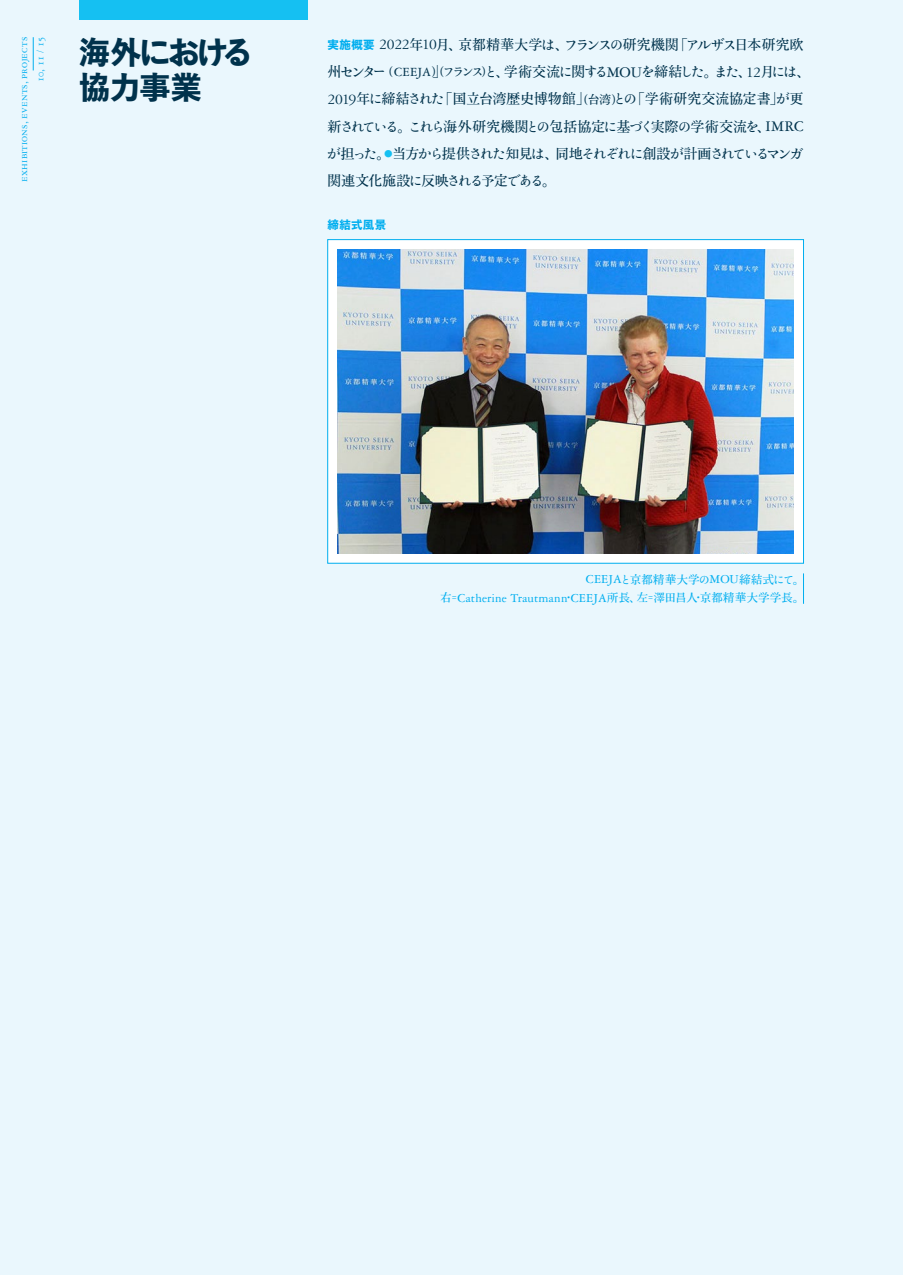
<style>
.page{position:relative;width:903px;height:1275px;background:#eaf7fd}
.page>*{position:absolute;margin:0;border:0;box-sizing:border-box;transform-origin:0 0}
.t1{font:800 30.97px "Yu Go Sh Kana";color:#00324c}
.t2{font:800 30.97px "Yu Go Std N";color:#00324c}
.t3{font:14.17px/27.3px "OT NIS SMS4 N";letter-spacing:-.105em;color:#00324c}
.t4{font:12.95px "Garamond 3 LT Std";letter-spacing:.01em;color:#00aeef}
.t5{font:11.72px "OT NIS SMS4 N";letter-spacing:-.015em;color:#00aeef}
.t6{font:800 11.38px "Yu Go Std N";letter-spacing:.04em;color:#00aeef}
.t7{font:10.85px/16.4px "Garamond 3 LT Std";letter-spacing:.02em;color:#00aeef;text-align:right}
.s1{font-family:"Yu Go Std N"}
.s2{font-family:"Yu Go Std N";font-weight:800;font-size:11.38px;color:#00aeef}
.s3{font-family:"Garamond 3 LT Std";font-size:15.75px}
.s4{font-family:"Ryumin Pr 6 N";font-weight:300}
.s5{font-size:12.08px}
.s6{font-family:"Garamond 3 LT Std";font-size:13.3px}
.s7{font-family:"Garamond 3 LT Std";font-size:12.95px}
.s8{font-family:"OT NIS SMS4 N";font-size:11.72px}
.s9{font-family:"Ryumin Pr 6 N";font-weight:300;font-size:11.72px}
</style>
<div class="page">
<div style="left:79px;top:0;width:229px;height:20px;background:#15c0f2"></div>
<div style="left:327px;top:239px;width:477px;height:324px;background:#fff;border:1px solid #00aeef"></div>
<img style="left:337px;top:249px;width:457px;height:305px">
<hr style="left:803px;top:573px;width:1px;height:31px;background:#00aeef">
<hr style="left:33px;top:37px;width:1px;height:33px;background:#00aeef">
<p class="t7" style="left:16px;top:182px;width:147px;rotate:-90deg">exhibitions, events, projects<br>10, 11 / 15</p>
<h1 class="t1" style="left:79px;top:28px;width:176px"><span class="s1">海外</span>における</h1>
<h1 class="t2" style="left:79px;top:63px;width:124px">協力事業</h1>
<p class="t3" style="left:327px;top:32px;width:486px"><span class="s2">実施概要</span> <span class="s3">2022</span>年<span class="s3">10</span>月、京都精華大学は、フランスの研究機関<span class="s4">「</span>アルザス日本研究欧州センター<span class="s5">（</span><span class="s6">CEEJA</span><span class="s5">）</span><span class="s4">」</span><span class="s5">（フランス）</span>と、学術交流に関する<span class="s3">MOU</span>を締結した。また、<span class="s3">12</span>月には、<span class="s3">2019</span>年に締結された<span class="s4">「</span>国立台湾歴史博物館<span class="s4">」</span><span class="s5">（台湾）</span>との<span class="s4">「</span>学術研究交流協定書<span class="s4">」</span>が更新されている。これら海外研究機関との包括協定に基づく実際の学術交流を、<span class="s3">IMRC</span>が担った。<sup>●</sup>当方から提供された知見は、同地それぞれに創設が計画されているマンガ関連文化施設に反映される予定である。</p>
<p class="t6" style="left:327px;top:216px;width:60px">締結式風景</p>
<p class="t5" style="left:586px;top:573px;width:220px"><span class="s7">CEEJA</span>と京都精華大学の<span class="s7">MOU</span>締結式にて。</p>
<p class="t4" style="left:440px;top:591px;width:366px"><span class="s8">右</span><span class="s9">＝</span>Catherine Trautmann<span class="s8">・</span>CEEJA<span class="s8">所長、左</span><span class="s9">＝</span><span class="s8">澤田昌人・京都精華大学学長。</span></p>
</div>
